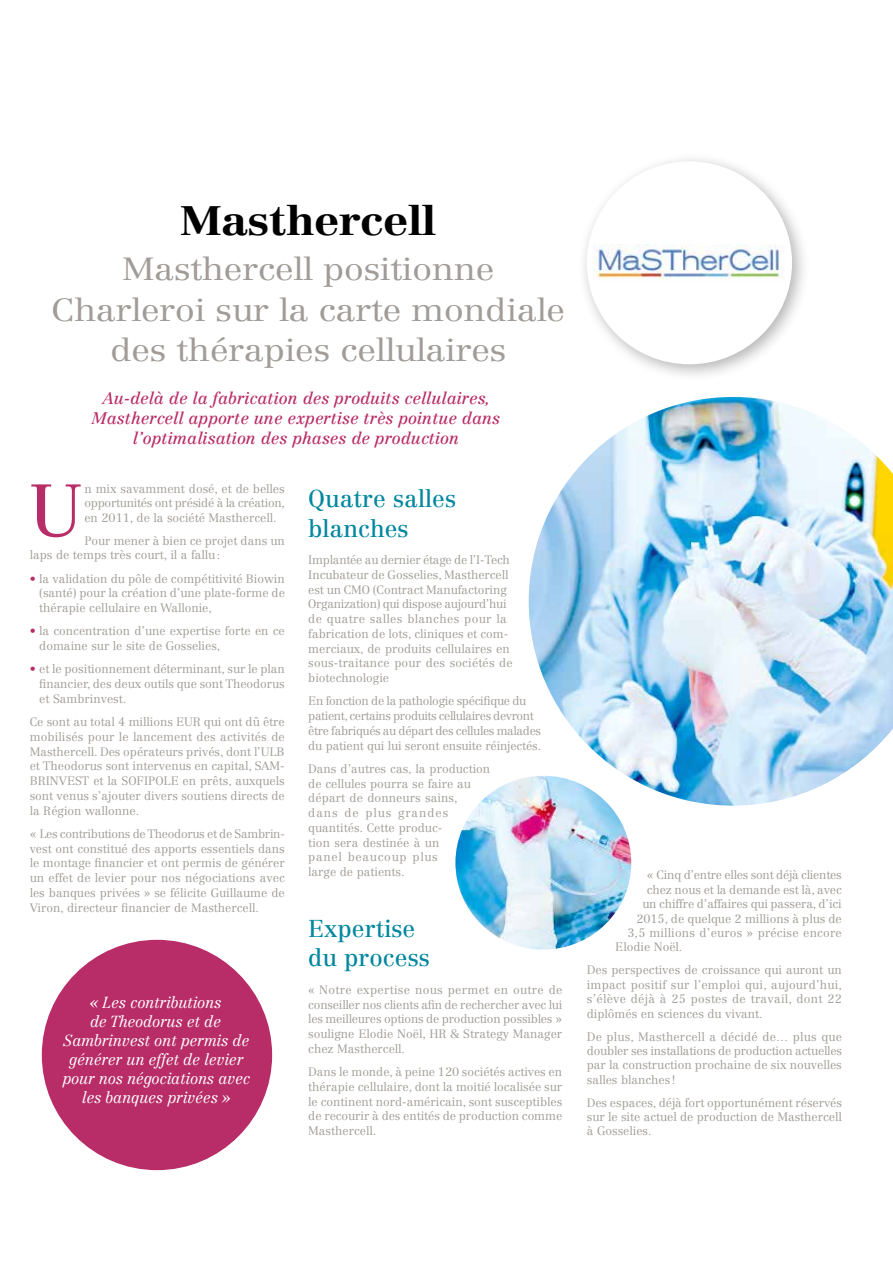
<style>
.page{position:relative;width:893px;height:1263px;background:#fff}
.page>*{position:absolute;margin:0;border:0;box-sizing:border-box;transform-origin:0 0}
.t1{font:72.6px "Centennial LT Std";color:#b82c67}
.t2{font:700 40.5px "Centennial LT Std";letter-spacing:-.015em;color:#000;scale:1.13 1}
.t3{font:300 31.5px/40.5px "Centennial LT Std";letter-spacing:-.015em;color:#a19c97;text-align:center;scale:1.16 1}
.t4{font:24px/29.1px "Centennial LT Std";color:#00879f}
.t5{font:italic 16.5px/20.1px "Centennial LT Std";color:#b82c67;text-align:center}
.t6{font:italic 300 15.75px/18.9px "Centennial LT Std";letter-spacing:-.015em;color:#fff;text-align:center}
.t7{font:300 12px/14.7px "Centennial LT Std";color:#a19c97;text-align:justify}
.t8{font:300 12px/14.7px "Centennial LT Std";letter-spacing:-.03em;color:#a19c97}
.t9{font:300 12px "Centennial LT Std";letter-spacing:-.02em;color:#a19c97}
.s1{color:#b82c67}
</style>
<div class="page">
<div style="left:42px;top:940px;width:230px;height:230px;background:#b82c67;border-radius:50%"></div>
<img style="left:529px;top:397px;width:364px;height:409px">
<div style="left:577px;top:151px;width:234px;height:231px;background:#000;opacity:.3"></div>
<div style="left:587px;top:161px;width:205px;height:203px;background:#fff;border-radius:50%"></div>
<img style="left:594px;top:244px;width:190px;height:35px">
<img style="left:455px;top:776px;width:176px;height:173px">
<h2 class="t2" style="left:180px;top:197px;width:228px">Masthercell</h2>
<h3 class="t3" style="left:52px;top:249px;width:444px">Masthercell positionne<br>Charleroi sur la carte mondiale des thérapies cellulaires</h3>
<h3 class="t5" style="left:92px;top:388px;width:410px">Au-delà de la fabrication des produits cellulaires,<br>Masthercell apporte une expertise très pointue dans l’optimalisation des phases de production</h3>
<h1 class="t1" style="left:30px;top:467px;width:54px">U</h1>
<p class="t7" style="left:84px;top:482px;width:202px">n mix savamment dosé, et de belles opportunités ont présidé à la création, en 2011, de la société Masthercell.</p>
<p class="t7" style="left:30px;top:533px;width:256px;text-indent:55px">Pour mener à bien ce projet dans un laps de temps très court, il a fallu:</p>
<p class="t7" style="left:39px;top:571px;width:247px;text-indent:-10px"><span class="s1">•</span> la validation du pôle de compétitivité Biowin (santé) pour la création d’une plate-forme de thérapie cellulaire en Wallonie,</p>
<p class="t7" style="left:39px;top:624px;width:247px;text-indent:-10px"><span class="s1">•</span> la concentration d’une expertise forte en ce domaine sur le site de Gosselies,</p>
<p class="t7" style="left:39px;top:662px;width:247px;text-indent:-10px"><span class="s1">•</span> et le positionnement déterminant, sur le plan financier, des deux outils que sont Theodorus et Sambrinvest.</p>
<p class="t7" style="left:30px;top:715px;width:257px">Ce sont au total 4 millions EUR qui ont dû être mobilisés pour le lancement des activités de Masthercell. Des opérateurs privés, dont l’ULB et Theodorus sont intervenus en capital, SAM-BRINVEST et la SOFIPOLE en prêts, auxquels sont venus s’ajouter divers soutiens directs de la Région wallonne.</p>
<p class="t7" style="left:30px;top:826px;width:257px">« Les contributions de Theodorus et de Sambrin&shy;vest ont constitué des apports essentiels dans le montage financier et ont permis de générer un effet de levier pour nos négociations avec les banques privées » se félicite Guillaume de Viron, directeur financier de Masthercell.</p>
<h3 class="t6" style="left:62px;top:993px;width:189px">« Les contributions<br>de Theodorus et de<br>Sambrinvest ont permis de générer un effet de levier pour nos négociations avec les banques privées »</h3>
<h3 class="t4" style="left:308px;top:484px;width:149px">Quatre salles blanches</h3>
<p class="t7" style="left:308px;top:552px;width:206px;text-align:left">Implantée au dernier étage de l’I-Tech Incubateur de Gosselies, Masthercell est un CMO (Contract Manufactoring Organization) qui dispose aujourd’hui de quatre salles blanches pour la fabrication de lots, cliniques et com&shy;merciaux, de produits cellulaires en sous-traitance pour des sociétés de biotechnologie</p>
<p class="t8" style="left:308px;top:694px;width:234px">En fonction de la pathologie spécifique du patient, certains produits cellulaires devront être fabriqués au départ des cellules malades du patient qui lui seront ensuite réinjectés.</p>
<p class="t7" style="left:308px;top:761px;width:183px;text-align:left">Dans d’autres cas, la production de cellules pourra se faire au départ de donneurs sains,<br>dans de plus grandes quantités. Cette produc-<br>tion sera destinée à un<br>panel beaucoup plus<br>large de patients.</p>
<h3 class="t4" style="left:308px;top:914px;width:123px">Expertise du process</h3>
<p class="t7" style="left:308px;top:982px;width:256px">« Notre expertise nous permet en outre de conseiller nos clients afin de rechercher avec lui les meilleures options de production possibles » souligne Elodie Noël, HR &amp; Strategy Manager chez Masthercell.</p>
<p class="t7" style="left:308px;top:1064px;width:256px">Dans le monde, à peine 120 sociétés actives en thérapie cellulaire, dont la moitié localisée sur le continent nord-américain, sont susceptibles de recourir à des entités de production comme Masthercell.</p>
<p class="t9" style="left:647px;top:868px;width:196px">« Cinq d’entre elles sont déjà clientes</p>
<p class="t7" style="left:647px;top:882px;width:197px">chez nous et la demande est là, avec</p>
<p class="t7" style="left:642px;top:897px;width:201px">un chiffre d’affaires qui passera, d’ici</p>
<p class="t7" style="left:636px;top:911px;width:207px">2015, de quelque 2 millions à plus de</p>
<p class="t7" style="left:627px;top:925px;width:216px">3,5 millions d’euros » précise encore</p>
<p class="t7" style="left:615px;top:940px;width:69px">Elodie Noël.</p>
<p class="t7" style="left:587px;top:963px;width:257px">Des perspectives de croissance qui auront un impact positif sur l’emploi qui, aujourd’hui, s’élève déjà à 25 postes de travail, dont 22 diplômés en sciences du vivant.</p>
<p class="t7" style="left:587px;top:1029px;width:257px">De plus, Masthercell a décidé de… plus que doubler ses installations de production actuelles par la construction prochaine de six nouvelles salles blanches !</p>
<p class="t7" style="left:587px;top:1095px;width:257px">Des espaces, déjà fort opportunément réservés sur le site actuel de production de Masthercell à Gosselies.</p>
</div>
